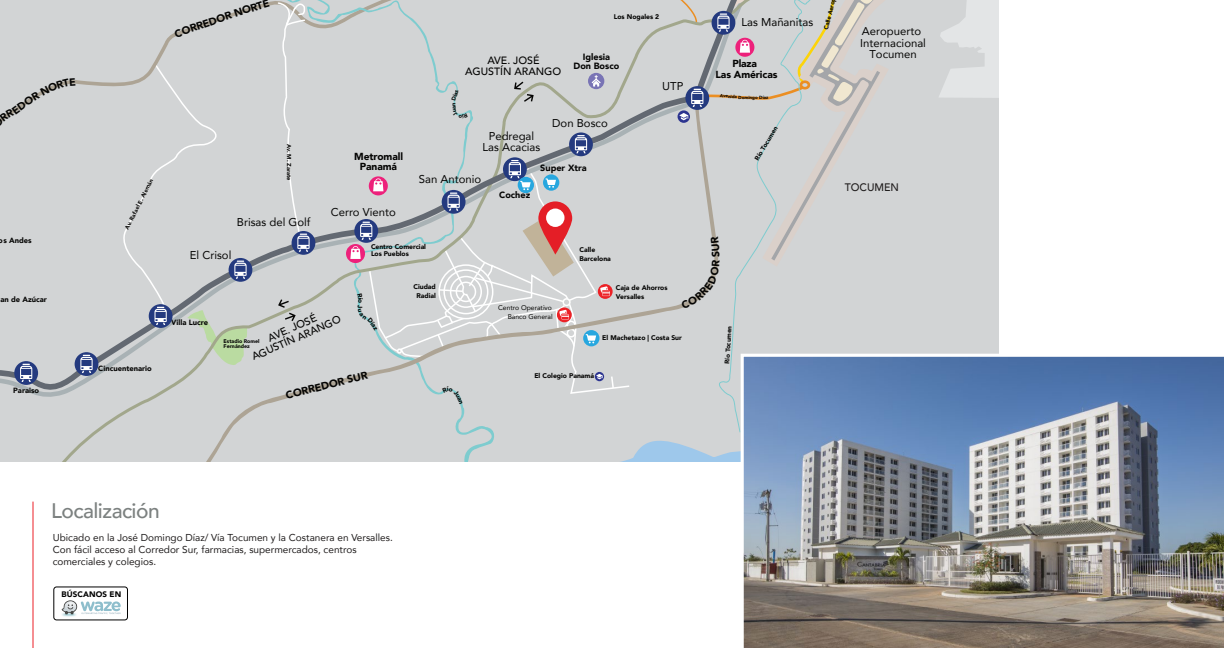
<style>
.page{position:relative;width:1224px;height:648px;background:#fff}
.page>*{position:absolute;margin:0;border:0;box-sizing:border-box;transform-origin:0 0}
.t1{font:500 21px "Avenir";letter-spacing:-.025em;color:#7c8180}
.t2{font:11.3px/11.7px "Avenir";color:#050504;text-align:center}
.t3{font:500 10.9px "Avenir";color:#211e1e}
.t4{font:500 10.6px/10.8px "Avenir";color:#050504;text-align:center}
.t5{font:900 10.6px "Avenir";color:#050504}
.t6{font:900 10.2px/10.2px "Avenir";letter-spacing:-.01em;color:#050504;text-align:center}
.t7{font:10px/12px "Avenir";color:#211e1e}
.t8{font:900 9.1px/9.4px "Avenir";color:#050504;text-align:center}
.t9{font:900 8px "Avenir";letter-spacing:.015em;color:#000}
.t10{font:900 7.6px "Avenir";color:#050504}
.t11{font:900 6.8px/8.7px "Avenir";color:#050504}
.t12{font:6.8px/8.7px "Avenir";color:#050504;text-align:right}
.t13{font:900 6.4px "Avenir";color:#050504}
.t14{font:900 5.7px "Avenir";color:#050504}
.t15{font:900 5.3px/5.3px "Avenir";color:#050504}
.t16{font:900 4.5px "Avenir";color:#050504}
</style>
<div class="page">
<div style="left:0;top:392px;width:741px;height:70px;background:#d2d4d5"></div>
<div style="left:0;top:0;width:998px;height:392px;background:#d2d4d5"></div>
<svg style="left:569px;top:132px;width:24px;height:24px"></svg>
<svg style="left:575px;top:135px;width:12px;height:18px"></svg>
<svg style="left:503px;top:157px;width:24px;height:24px"></svg>
<div style="left:292px;top:231px;width:23px;height:24px;background:#243a7f;border-radius:50%"></div>
<svg style="left:277px;top:0;width:33px;height:252px;background:#cdd0d3"></svg>
<div style="left:229px;top:258px;width:23px;height:24px;background:#243a7f;border-radius:50%"></div>
<svg style="left:117px;top:63px;width:130px;height:302px;background:#cccfd0"></svg>
<div style="left:75px;top:352px;width:23px;height:24px;background:#243a7f;border-radius:50%"></div>
<svg style="left:80px;top:355px;width:13px;height:18px"></svg>
<svg style="left:14px;top:361px;width:24px;height:24px"></svg>
<svg style="left:20px;top:364px;width:12px;height:18px"></svg>
<hr style="left:32px;top:502px;width:2px;height:146px;background:#ed1f26">
<img style="left:62px;top:615px;width:14px;height:2px">
<svg style="left:62px;top:600px;width:59px;height:15px"></svg>
<div style="left:54px;top:587px;width:74px;height:33px;border:1px solid #000;border-radius:3px"></div>
<img style="left:741px;top:354px;width:483px;height:294px">
<svg style="left:681px;top:236px;width:39px;height:73px;background:#cdcdcc"></svg>
<svg style="left:174px;top:28px;width:9px;height:10px"></svg>
<svg style="left:225px;top:0;width:45px;height:20px"></svg>
<svg style="left:0;top:78px;width:76px;height:44px;background:#cecfcf"></svg>
<svg style="left:350px;top:160px;width:281px;height:244px;background:#cdccce"></svg>
<svg style="left:451px;top:90px;width:17px;height:29px"></svg>
<svg style="left:671px;top:0;width:327px;height:123px;background:#cecdcd"></svg>
<p class="t10" style="left:-1px;top:233px;width:34px">os Andes</p>
<p class="t10" style="left:1px;top:293px;width:48px">an de Azúcar</p>
<p class="t10" style="left:13px;top:384px;width:28px">Paraiso</p>
<p class="t14" style="left:122px;top:227px;width:57px;rotate:-63deg">Av. Rafael E. Alemán</p>
<p class="t10" style="left:98px;top:361px;width:55px">Cincuentenario</p>
<p class="t5" style="left:179px;top:23px;width:47px;rotate:-19deg">ORREDO</p>
<p class="t14" style="left:294px;top:144px;width:38px;rotate:90deg">Av. M. Zarate</p>
<p class="t2" style="left:237px;top:216px;width:75px">Brisas del Golf</p>
<p class="t2" style="left:190px;top:249px;width:43px">El Crisol</p>
<p class="t4" style="left:465px;top:54px;width:98px">AVE. JOSÉ<br>AGUSTÍN ARANGO</p>
<p class="t11" style="left:614px;top:12px;width:47px">Los Nogales 2</p>
<p class="t8" style="left:573px;top:51px;width:47px">Iglesia<br>Don Bosco</p>
<p class="t2" style="left:662px;top:79px;width:23px">UTP</p>
<p class="t6" style="left:354px;top:151px;width:50px">Metromall<br>Panamá</p>
<p class="t2" style="left:331px;top:206px;width:67px">Cerro Viento</p>
<p class="t2" style="left:483px;top:130px;width:59px;line-height:11.3px">Pedregal<br>Las Acacias</p>
<p class="t2" style="left:552px;top:117px;width:57px">Don Bosco</p>
<p class="t2" style="left:419px;top:172px;width:64px">San Antonio</p>
<p class="t8" style="left:499px;top:190px;width:33px">Cochez</p>
<p class="t8" style="left:540px;top:163px;width:48px">Super Xtra</p>
<p class="t11" style="left:371px;top:244px;width:57px;line-height:6.4px">Centro Comercial<br>Los Pueblos</p>
<p class="t11" style="left:413px;top:283px;width:24px;text-align:center">Ciudad<br>Radial</p>
<p class="t11" style="left:580px;top:245px;width:33px">Calle<br>Barcelona</p>
<p class="t11" style="left:616px;top:283px;width:53px">Caja de Ahorros<br>Versalles</p>
<p class="t10" style="left:171px;top:316px;width:38px">Villa Lucre</p>
<p class="t4" style="left:246px;top:342px;width:98px;rotate:-24deg">AVE. JOSÉ<br>AGUSTÍN ARANGO</p>
<p class="t15" style="left:224px;top:338px;width:37px">Estadio Romel<br>Fernández</p>
<p class="t5" style="left:284px;top:386px;width:86px;rotate:-14deg">CORREDOR SUR</p>
<p class="t12" style="left:498px;top:303px;width:56px">Centro Operativo<br>Banco General</p>
<p class="t11" style="left:602px;top:333px;width:81px">El Machetazo | Costa Sur</p>
<p class="t11" style="left:534px;top:371px;width:61px">El Colegio Panamá</p>
<p class="t2" style="left:742px;top:15px;width:73px">Las Mañanitas</p>
<p class="t6" style="left:716px;top:59px;width:63px">Plaza<br>Las Américas</p>
<p class="t16" style="left:752px;top:94px;width:7px">go</p>
<p class="t13" style="left:752px;top:157px;width:40px;rotate:-59deg">Río Tocumen</p>
<p class="t2" style="left:860px;top:25px;width:67px">Aeropuerto<br>Internacional<br>Tocumen</p>
<p class="t3" style="left:845px;top:177px;width:56px">TOCUMEN</p>
<p class="t13" style="left:722px;top:364px;width:40px;rotate:-86deg">Río Tocumen</p>
<h1 class="t1" style="left:51px;top:492px;width:110px">Localización</h1>
<p class="t7" style="left:53px;top:531px;width:342px">Ubicado en la José Domingo Díaz/ Vía Tocumen y la Costanera en Versalles.<br>Con fácil acceso al Corredor Sur, farmacias, supermercados, centros comerciales y colegios.</p>
<p class="t9" style="left:62px;top:587px;width:61px">BÚSCANOS EN</p>
</div>
